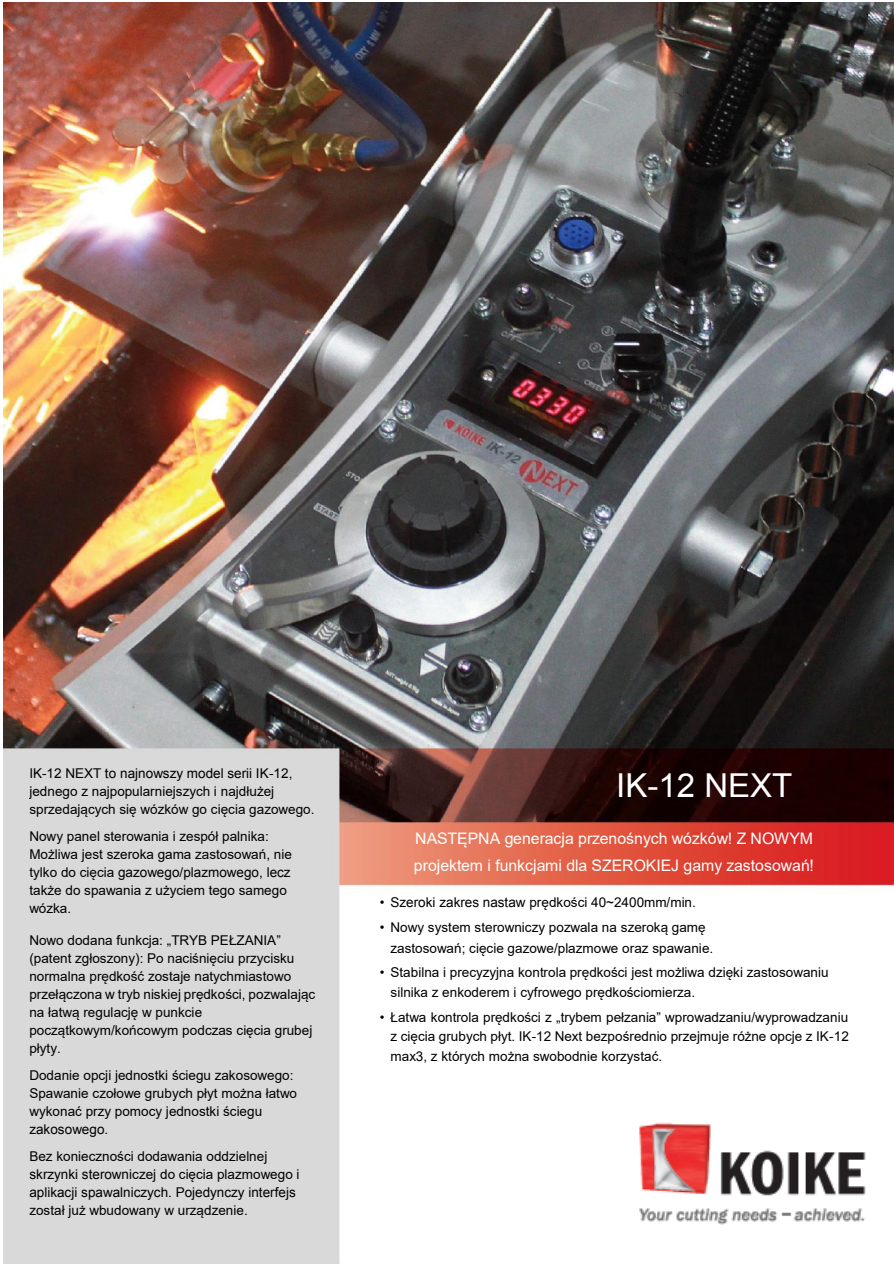
<style>
.page{position:relative;width:894px;height:1264px;background:#fff}
.page>*{position:absolute;margin:0;border:0;box-sizing:border-box;transform-origin:0 0}
.t1{font:33px "Arial";color:#fff}
.t2{font:15.9px/27px "Arial";color:#fff}
.t3{font:13.5px/18px "Arial";letter-spacing:.005em;color:#000}
</style>
<div class="page">
<img style="left:3px;top:2px;width:890px;height:1260px">
<img style="left:629px;top:1114px;width:249px;height:120px">
<p class="t3" style="left:29px;top:764px;width:286px">IK-12 NEXT to najnowszy model serii IK-12, jednego z najpopularniejszych i najdłużej sprzedających się wózków go cięcia gazowego.</p>
<p class="t3" style="left:29px;top:827px;width:264px">Nowy panel sterowania i zespół palnika:<br>Możliwa jest szeroka gama zastosowań, nie tylko do cięcia gazowego/plazmowego, lecz także do spawania z użyciem tego samego wózka.</p>
<p class="t3" style="left:29px;top:930px;width:287px">Nowo dodana funkcja: „TRYB PEŁZANIA” (patent zgłoszony): Po naciśnięciu przycisku normalna prędkość zostaje natychmiastowo przełączona w tryb niskiej prędkości, pozwalając na łatwą regulację w punkcie początkowym/końcowym podczas cięcia grubej płyty.</p>
<p class="t3" style="left:29px;top:1065px;width:269px">Dodanie opcji jednostki ściegu zakosowego:<br>Spawanie czołowe grubych płyt można łatwo wykonać przy pomocy jednostki ściegu zakosowego.</p>
<p class="t3" style="left:29px;top:1146px;width:271px">Bez konieczności dodawania oddzielnej skrzynki sterowniczej do cięcia plazmowego i aplikacji spawalniczych. Pojedynczy interfejs został już wbudowany w urządzenie.</p>
<h1 class="t1" style="left:616px;top:763px;width:177px">IK-12 NEXT</h1>
<p class="t2" style="left:414px;top:824px;width:401px">NASTĘPNA generacja przenośnych wózków! Z NOWYM projektem i funkcjami dla SZEROKIEJ gamy zastosowań!</p>
<p class="t3" style="left:380px;top:893px;width:317px">• Szeroki zakres nastaw prędkości 40~2400mm/min.</p>
<p class="t3" style="left:390px;top:917px;width:324px;line-height:20.2px;text-indent:-11px">• Nowy system sterowniczy pozwala na szeroką gamę zastosowań; cięcie gazowe/plazmowe oraz spawanie.</p>
<p class="t3" style="left:390px;top:962px;width:439px;line-height:19.8px;text-indent:-11px">• Stabilna i precyzyjna kontrola prędkości jest możliwa dzięki zastosowaniu silnika z enkoderem i cyfrowego prędkościomierza.</p>
<p class="t3" style="left:390px;top:1006px;width:459px;line-height:19.8px;text-align:justify;text-indent:-11px">• Łatwa kontrola prędkości z „trybem pełzania” wprowadzaniu/wyprowadzaniu z cięcia grubych płyt. IK-12 Next bezpośrednio przejmuje różne opcje z IK-12 max3, z których można swobodnie korzystać.</p>
</div>
